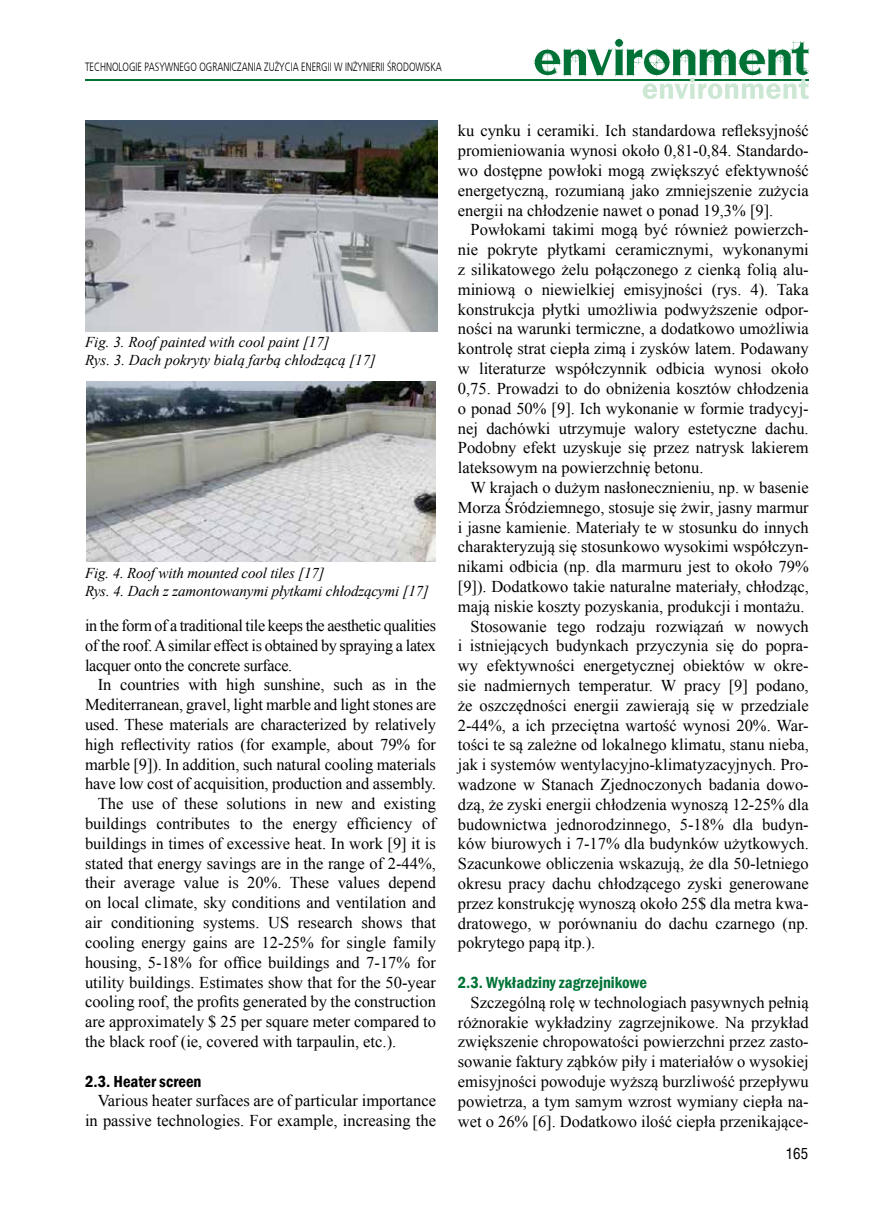
<style>
.page{position:relative;width:872px;height:1212px;background:#fff}
.page>*{position:absolute;margin:0;border:0;box-sizing:border-box;transform-origin:0 0}
.t1{font:16.5px/19.8px "Times New Roman";color:#000;text-align:justify}
.t2{font:600 condensed 16.5px "Franklin Gothic";color:#007336}
.t3{font:600 condensed 16.5px "Franklin Gothic";color:#000}
.t4{font:italic 15px/18px "Times New Roman";letter-spacing:-.01em;color:#000}
.t5{font:15px "Switzerland Condensed";color:#000}
.t6{font:12px "Frutiger Light Cn";color:#000}
</style>
<div class="page">
<hr style="left:85px;top:80px;width:723px;height:1px;background:#007236">
<svg style="left:533px;top:38px;width:277px;height:61px"></svg>
<img style="left:85px;top:121px;width:353px;height:211px">
<img style="left:86px;top:381px;width:350px;height:181px">
<p class="t6" style="left:85px;top:61px;width:358px">TECHNOLOGIE PASYWNEGO OGRANICZANIA ZUŻYCIA ENERGII W INŻYNIERII ŚRODOWISKA</p>
<p class="t4" style="left:85px;top:333px;width:292px">Fig. 3. Roof painted with cool paint [17]<br>Rys. 3. Dach pokryty białą farbą chłodzącą [17]</p>
<p class="t4" style="left:85px;top:563px;width:345px">Fig. 4. Roof with mounted cool tiles [17]<br>Rys. 4. Dach z zamontowanymi płytkami chłodzącymi [17]</p>
<p class="t1" style="left:85px;top:615px;width:352px">in the form of a traditional tile keeps the aesthetic qualities of the roof. A similar effect is obtained by spraying a latex lacquer onto the concrete surface.</p>
<p class="t1" style="left:98px;top:675px;width:340px">In countries with high sunshine, such as in the</p>
<p class="t1" style="left:85px;top:694px;width:352px">Mediterranean, gravel, light marble and light stones are</p>
<p class="t1" style="left:85px;top:714px;width:352px">used. These materials are characterized by relatively</p>
<p class="t1" style="left:85px;top:734px;width:352px">high reflectivity ratios (for example, about 79% for</p>
<p class="t1" style="left:85px;top:754px;width:352px">marble [9]). In addition, such natural cooling materials</p>
<p class="t1" style="left:85px;top:774px;width:352px">have low cost of acquisition, production and assembly.</p>
<p class="t1" style="left:98px;top:793px;width:340px">The use of these solutions in new and existing</p>
<p class="t1" style="left:85px;top:813px;width:352px">buildings contributes to the energy efficiency of</p>
<p class="t1" style="left:85px;top:833px;width:352px">buildings in times of excessive heat. In work [9] it is</p>
<p class="t1" style="left:85px;top:853px;width:352px">stated that energy savings are in the range of 2-44%,</p>
<p class="t1" style="left:85px;top:873px;width:352px">their average value is 20%. These values depend</p>
<p class="t1" style="left:85px;top:892px;width:352px">on local climate, sky conditions and ventilation and</p>
<p class="t1" style="left:85px;top:912px;width:352px">air conditioning systems. US research shows that</p>
<p class="t1" style="left:85px;top:932px;width:352px">cooling energy gains are 12-25% for single family</p>
<p class="t1" style="left:85px;top:952px;width:352px">housing, 5-18% for office buildings and 7-17% for</p>
<p class="t1" style="left:85px;top:972px;width:352px">utility buildings. Estimates show that for the 50-year</p>
<p class="t1" style="left:85px;top:991px;width:352px">cooling roof, the profits generated by the construction</p>
<p class="t1" style="left:85px;top:1011px;width:352px">are approximately $ 25 per square meter compared to</p>
<p class="t1" style="left:85px;top:1031px;width:313px">the black roof (ie, covered with tarpaulin, etc.).</p>
<p class="t3" style="left:85px;top:1070px;width:118px">2.3. Heater screen</p>
<p class="t1" style="left:85px;top:1090px;width:352px;text-align:right">Various heater surfaces are of particular importance in passive technologies. For example, increasing the</p>
<p class="t1" style="left:458px;top:121px;width:352px">ku cynku i ceramiki. Ich standardowa refleksyjność promieniowania wynosi około 0,81-0,84. Standardo&shy;wo dostępne powłoki mogą zwiększyć efektywność energetyczną, rozumianą jako zmniejszenie zużycia energii na chłodzenie nawet o ponad 19,3% [9].</p>
<p class="t1" style="left:458px;top:220px;width:352px;text-indent:13px">Powłokami takimi mogą być również powierzch&shy;nie pokryte płytkami ceramicznymi, wykonanymi z silikatowego żelu połączonego z cienką folią alu&shy;miniową o niewielkiej emisyjności (rys. 4). Taka konstrukcja płytki umożliwia podwyższenie odpor&shy;ności na warunki termiczne, a dodatkowo umożliwia kontrolę strat ciepła zimą i zysków latem. Podawany w literaturze współczynnik odbicia wynosi około 0,75. Prowadzi to do obniżenia kosztów chłodzenia o ponad 50% [9]. Ich wykonanie w formie tradycyj&shy;nej dachówki utrzymuje walory estetyczne dachu.<br>Podobny efekt uzyskuje się przez natrysk lakierem lateksowym na powierzchnię betonu.</p>
<p class="t1" style="left:470px;top:477px;width:340px">W krajach o dużym nasłonecznieniu, np. w basenie</p>
<p class="t1" style="left:458px;top:497px;width:352px">Morza Śródziemnego, stosuje się żwir, jasny marmur</p>
<p class="t1" style="left:458px;top:517px;width:352px">i jasne kamienie. Materiały te w stosunku do innych</p>
<p class="t1" style="left:458px;top:537px;width:352px">charakteryzują się stosunkowo wysokimi współczyn-</p>
<p class="t1" style="left:458px;top:556px;width:352px">nikami odbicia (np. dla marmuru jest to około 79%</p>
<p class="t1" style="left:458px;top:576px;width:352px">[9]). Dodatkowo takie naturalne materiały, chłodząc,</p>
<p class="t1" style="left:458px;top:596px;width:348px">mają niskie koszty pozyskania, produkcji i montażu.</p>
<p class="t1" style="left:470px;top:616px;width:340px">Stosowanie tego rodzaju rozwiązań w nowych</p>
<p class="t1" style="left:458px;top:636px;width:352px">i istniejących budynkach przyczynia się do popra-</p>
<p class="t1" style="left:458px;top:655px;width:352px">wy efektywności energetycznej obiektów w okre-</p>
<p class="t1" style="left:458px;top:675px;width:352px">sie nadmiernych temperatur. W pracy [9] podano,</p>
<p class="t1" style="left:458px;top:695px;width:352px">że oszczędności energii zawierają się w przedziale</p>
<p class="t1" style="left:458px;top:715px;width:352px">2-44%, a ich przeciętna wartość wynosi 20%. War-</p>
<p class="t1" style="left:458px;top:735px;width:352px">tości te są zależne od lokalnego klimatu, stanu nieba,</p>
<p class="t1" style="left:458px;top:754px;width:352px">jak i systemów wentylacyjno-klimatyzacyjnych. Pro-</p>
<p class="t1" style="left:458px;top:774px;width:352px">wadzone w Stanach Zjednoczonych badania dowo-</p>
<p class="t1" style="left:458px;top:794px;width:352px">dzą, że zyski energii chłodzenia wynoszą 12-25% dla</p>
<p class="t1" style="left:458px;top:814px;width:352px">budownictwa jednorodzinnego, 5-18% dla budyn-</p>
<p class="t1" style="left:458px;top:834px;width:352px">ków biurowych i 7-17% dla budynków użytkowych.</p>
<p class="t1" style="left:458px;top:853px;width:352px">Szacunkowe obliczenia wskazują, że dla 50-letniego</p>
<p class="t1" style="left:458px;top:873px;width:352px">okresu pracy dachu chłodzącego zyski generowane</p>
<p class="t1" style="left:458px;top:893px;width:352px">przez konstrukcję wynoszą około 25$ dla metra kwa-</p>
<p class="t1" style="left:458px;top:913px;width:352px">dratowego, w porównaniu do dachu czarnego (np.</p>
<p class="t1" style="left:458px;top:933px;width:139px">pokrytego papą itp.).</p>
<p class="t2" style="left:458px;top:971px;width:191px">2.3. Wykładziny zagrzejnikowe</p>
<p class="t1" style="left:458px;top:992px;width:352px;text-indent:13px">Szczególną rolę w technologiach pasywnych pełnią różnorakie wykładziny zagrzejnikowe. Na przykład zwiększenie chropowatości powierzchni przez zasto&shy;sowanie faktury ząbków piły i materiałów o wysokiej emisyjności powoduje wyższą burzliwość przepływu powietrza, a tym samym wzrost wymiany ciepła na&shy;wet o 26% [6]. Dodatkowo ilość ciepła przenikające-</p>
<p class="t5" style="left:785px;top:1145px;width:24px">165</p>
</div>
